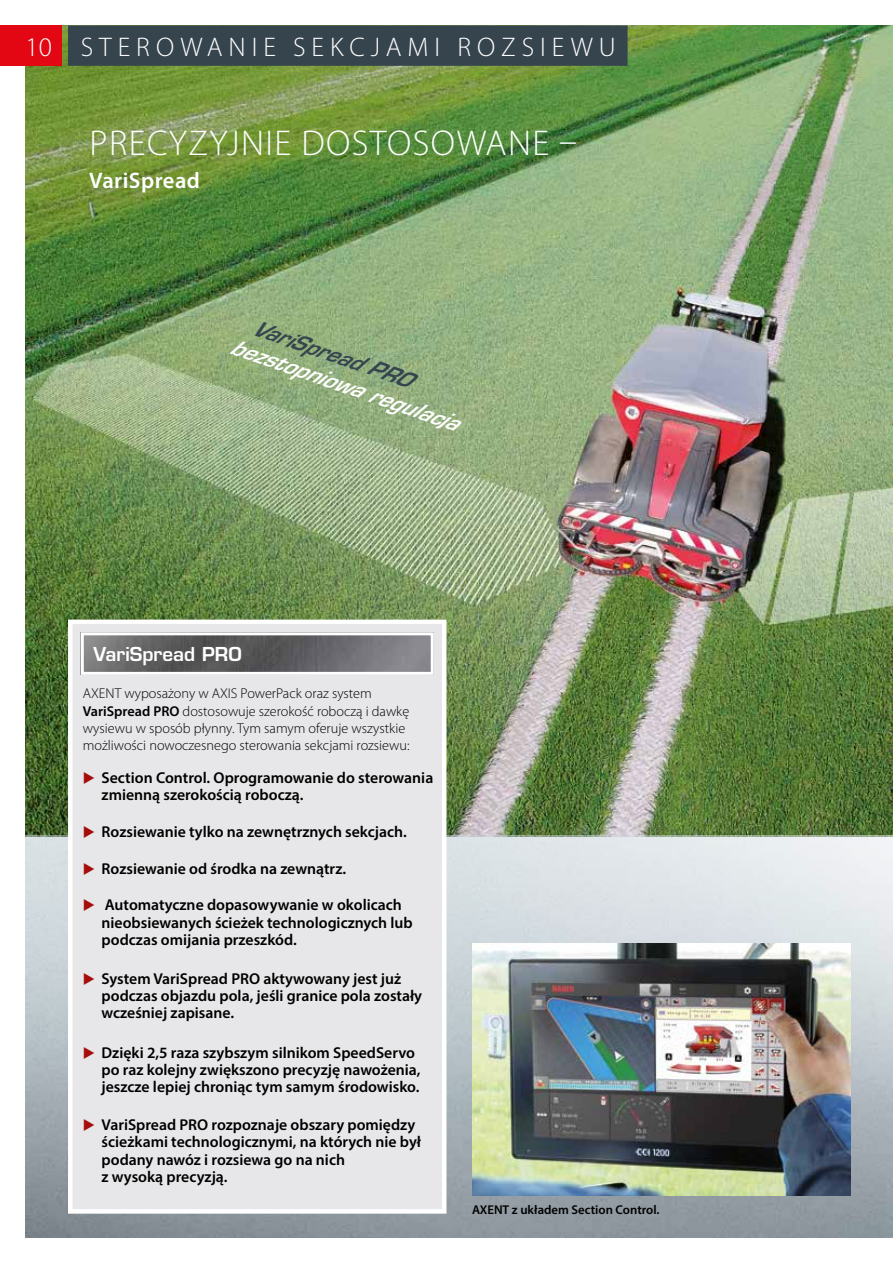
<style>
.page{position:relative;width:893px;height:1263px;background:#fff}
.page>*{position:absolute;margin:0;border:0;box-sizing:border-box;transform-origin:0 0}
.t1{font:300 36px "Myriad Pro";letter-spacing:.04em;color:#fff}
.t2{font:300 27px "Myriad Pro";letter-spacing:.22em;color:#fff}
.t3{font:600 22.5px "Myriad Pro";letter-spacing:.02em;color:#fff}
.t4{font:italic 600 21px "Eurostile LT Std";color:#fff}
.t5{font:italic 600 21px "Eurostile LT Std";color:#36444e}
.t6{font:600 18.75px "Eurostile LT Std";color:#fff}
.t7{font:600 15.75px/17.2px "Myriad Pro";color:#000}
.t8{font:300 14.25px/17.2px "Myriad Pro";color:#000}
.t9{font:600 12.75px "Myriad Pro";color:#000}
.s1{font-weight:600}
.s2{color:#fff}
</style>
<div class="page">
<img style="left:26px;top:26px;width:867px;height:1211px">
<div style="left:0;top:26px;width:62px;height:40px;background:#e30613"></div>
<div style="left:68px;top:25px;width:560px;height:41px;background:#36444e"></div>
<div style="left:68px;top:620px;width:378px;height:594px;background:#e7e7e9;border:4px solid #fff"></div>
<img style="left:85px;top:636px;width:345px;height:35px">
<div style="left:81px;top:632px;width:353px;height:43px;border:3px solid #fff"></div>
<img style="left:472px;top:944px;width:378px;height:252px">
<h2 class="t2" style="left:26px;top:32px;width:592px">10 STEROWANIE SEKCJAMI ROZSIEWU</h2>
<h1 class="t1" style="left:90px;top:123px;width:489px">PRECYZYJNIE DOSTOSOWANE –</h1>
<h3 class="t3" style="left:89px;top:166px;width:112px">VariSpread</h3>
<h3 class="t5" style="left:257px;top:314px;width:168px;rotate:19deg">VariSpread PRO</h3>
<h3 class="t4" style="left:235px;top:333px;width:241px;rotate:19deg">bezstopniowa regulacja</h3>
<p class="t6" style="left:94px;top:642px;width:150px">VariSpread PRO</p>
<p class="t8" style="left:83px;top:685px;width:328px">AXENT wyposażony w AXIS PowerPack oraz system <span class="s1">VariSpread PRO</span> dostosowuje szerokość roboczą i dawkę wysiewu w sposób płynny. Tym samym oferuje wszystkie możliwości nowoczesnego sterowania sekcjami rozsiewu:</p>
<p class="t7" style="left:102px;top:769px;width:333px;text-indent:-19px"><span class="s2">◆</span> Section Control. Oprogramowanie do sterowania zmienną szerokością roboczą.</p>
<p class="t7" style="left:83px;top:823px;width:326px"><span class="s2">◆</span> Rozsiewanie tylko na zewnętrznych sekcjach.</p>
<p class="t7" style="left:83px;top:859px;width:265px"><span class="s2">◆</span> Rozsiewanie od środka na zewnątrz.</p>
<p class="t7" style="left:102px;top:896px;width:313px;text-indent:-19px"><span class="s2">◆</span> Automatyczne dopasowywanie w okolicach nieobsiewanych ścieżek technologicznych lub podczas omijania przeszkód.</p>
<p class="t7" style="left:102px;top:969px;width:322px;text-indent:-19px"><span class="s2">◆</span> System VariSpread PRO aktywowany jest już podczas objazdu pola, jeśli granice pola zostały wcześniej zapisane.</p>
<p class="t7" style="left:102px;top:1043px;width:320px;text-indent:-19px"><span class="s2">◆</span> Dzięki 2,5 raza szybszym silnikom SpeedServo po raz kolejny zwiększono precyzję nawożenia, jeszcze lepiej chroniąc tym samym środowisko.</p>
<p class="t7" style="left:102px;top:1116px;width:321px;text-indent:-19px"><span class="s2">◆</span> VariSpread PRO rozpoznaje obszary pomiędzy ścieżkami technologicznymi, na których nie był podany nawóz i rozsiewa go na nich<br>z wysoką precyzją.</p>
<p class="t9" style="left:472px;top:1201px;width:189px">AXENT z układem Section Control.</p>
</div>
